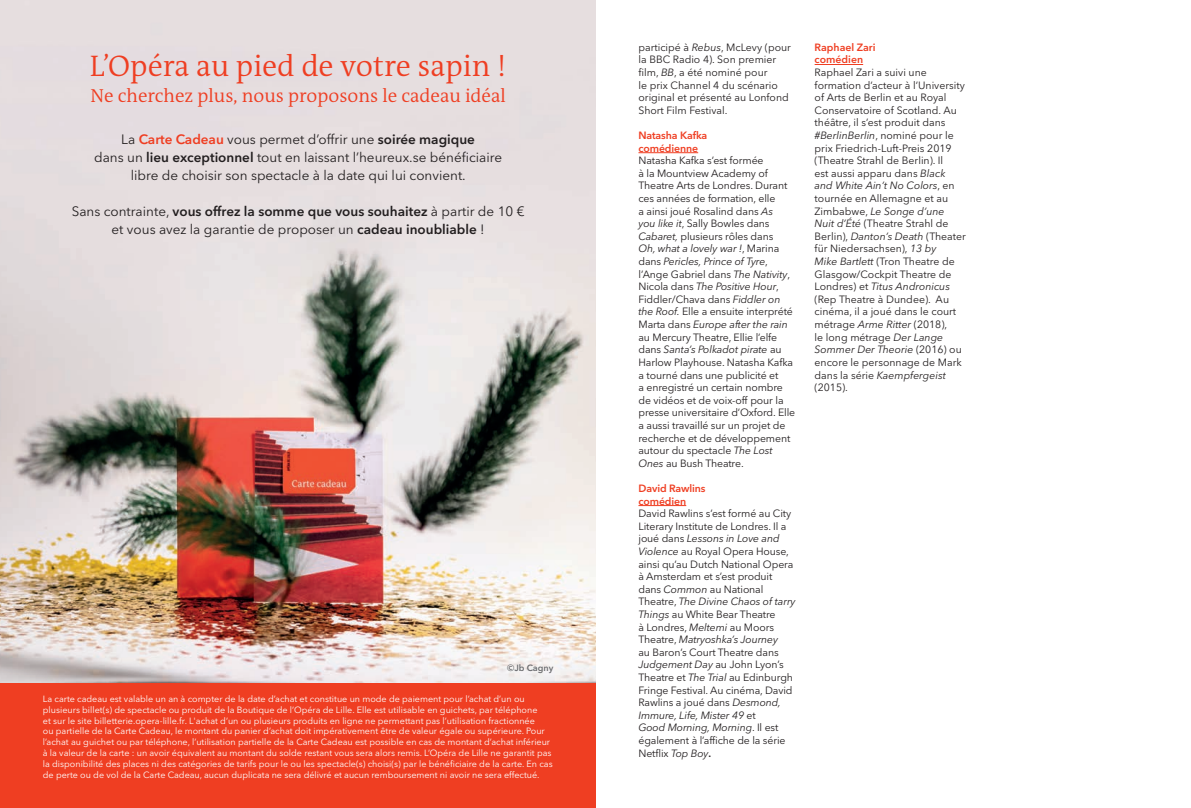
<style>
.page{position:relative;width:1191px;height:808px;background:#fff}
.page>*{position:absolute;margin:0;border:0;box-sizing:border-box;transform-origin:0 0}
.t1{font:300 30px "The Antiqua B W4";color:#ef3e22}
.t2{font:300 18.9px "The Antiqua B W4";color:#ef3e22}
.t3{font:13.5px/18px "Avenir Next LT Pro";color:#231f20;text-align:center}
.t4{font:10.5px/12.6px "Avenir Next LT Pro";letter-spacing:-.01em;color:#231f20}
.t5{font:600 10.5px/12.6px "Avenir Next LT Pro";letter-spacing:-.01em;color:#ef3e22}
.t6{font:9px/10.8px "Avenir Next LT Pro";color:#fff}
.t7{font:600 9px "Avenir Next LT Pro";color:#6c6d70}
.s1{font-weight:600;color:#ef3e22}
.s2{font-weight:600}
.s3{font-style:italic}
</style>
<div class="page">
<hr style="left:638px;top:152px;width:60px;height:1px;background:#ef3e22">
<hr style="left:638px;top:505px;width:48px;height:1px;background:#ef3e22">
<hr style="left:814px;top:64px;width:49px;height:1px;background:#ef3e22">
<div style="left:0;top:682px;width:596px;height:126px;background:#ef3e22"></div>
<img style="left:0;top:0;width:596px;height:682px">
<h1 class="t1" style="left:90px;top:47px;width:418px">L’Opéra au pied de votre sapin !</h1>
<h2 class="t2" style="left:90px;top:83px;width:417px">Ne cherchez plus, nous proposons le cadeau idéal</h2>
<p class="t3" style="left:94px;top:130px;width:409px">La <span class="s1">Carte Cadeau</span> vous permet d’offrir une <span class="s2">soirée magique<br></span>dans un <span class="s2">lieu exceptionnel</span> tout en laissant l’heureux.se bénéficiaire libre de choisir son spectacle à la date qui lui convient.</p>
<p class="t3" style="left:72px;top:202px;width:454px">Sans contrainte, <span class="s2">vous offrez la somme que vous souhaitez</span> à partir de 10 € et vous avez la garantie de proposer un <span class="s2">cadeau inoubliable</span> !</p>
<p class="t7" style="left:507px;top:663px;width:48px">©Jb Cagny</p>
<p class="t6" style="left:43px;top:693px;width:511px">La carte cadeau est valable un an à compter de la date d’achat et constitue un mode de paiement pour l’achat d’un ou plusieurs billet(s) de spectacle ou produit de la Boutique de l’Opéra de Lille. Elle est utilisable en guichets, par téléphone<br>et sur le site billetterie.opera-lille.fr. L'achat d’un ou plusieurs produits en ligne ne permettant pas l’utilisation fractionnée<br>ou partielle de la Carte Cadeau, le montant du panier d’achat doit impérativement être de valeur égale ou supérieure. Pour l’achat au guichet ou par téléphone, l’utilisation partielle de la Carte Cadeau est possible en cas de montant d’achat inférieur à la valeur de la carte : un avoir équivalent au montant du solde restant vous sera alors remis. L’Opéra de Lille ne garantit pas la disponibilité des places ni des catégories de tarifs pour le ou les spectacle(s) choisi(s) par le bénéficiaire de la carte. En cas de perte ou de vol de la Carte Cadeau, aucun duplicata ne sera délivré et aucun remboursement ni avoir ne sera effectué.</p>
<p class="t4" style="left:638px;top:41px;width:154px">participé à <span class="s3">Rebus</span>, McLevy (pour la BBC Radio 4). Son premier film, <span class="s3">BB</span>, a été nominé pour<br>le prix Channel 4 du scénario original et présenté au Lonfond<br>Short Film Festival.</p>
<p class="t5" style="left:638px;top:129px;width:70px">Natasha Kafka comédienne</p>
<p class="t4" style="left:638px;top:154px;width:158px">Natasha Kafka s’est formée<br>à la Mountview Academy of<br>Theatre Arts de Londres. Durant ces années de formation, elle<br>a ainsi joué Rosalind dans <span class="s3">As<br>you like it</span>, Sally Bowles dans<br><span class="s3">Cabaret,</span> plusieurs rôles dans<br><span class="s3">Oh, what a lovely war !</span>, Marina dans <span class="s3">Pericles, Prince of Tyre</span>, l’Ange Gabriel dans <span class="s3">The Nativity</span>,<br>Nicola dans <span class="s3">The Positive Hour</span>,<br>Fiddler/Chava dans <span class="s3">Fiddler on the Roof.</span> Elle a ensuite interprété<br>Marta dans <span class="s3">Europe after the rain </span>au Mercury Theatre, Ellie l’elfe dans <span class="s3">Santa’s Polkadot pirate</span> au<br>Harlow Playhouse. Natasha Kafka a tourné dans une publicité et<br>a enregistré un certain nombre de vidéos et de voix-off pour la presse universitaire d’Oxford. Elle a aussi travaillé sur un projet de recherche et de développement autour du spectacle <span class="s3">The Lost<br>Ones</span> au Bush Theatre.</p>
<p class="t5" style="left:638px;top:482px;width:69px">David Rawlins comédien</p>
<p class="t4" style="left:638px;top:507px;width:159px">David Rawlins s’est formé au City<br>Literary Institute de Londres. Il a joué dans <span class="s3">Lessons in Love and<br>Violence</span> au Royal Opera House, ainsi qu’au Dutch National Opera à Amsterdam et s’est produit dans <span class="s3">Common</span> au National<br>Theatre, <span class="s3">The Divine Chaos of tarry<br>Things</span> au White Bear Theatre<br>à Londres, <span class="s3">Meltemi</span> au Moors<br>Theatre, <span class="s3">Matryoshka’s Journey<br></span>au Baron’s Court Theatre dans<br><span class="s3">Judgement Day</span> au John Lyon’s<br>Theatre et <span class="s3">The Trial</span> au Edinburgh<br>Fringe Festival. Au cinéma, David<br>Rawlins a joué dans <span class="s3">Desmond,<br>Immure, Life, Mister 49</span> et<br><span class="s3">Good Morning, Morning</span>. Il est également à l’affiche de la série<br>Netflix <span class="s3">Top Boy</span><span class="s2">.</span></p>
<p class="t5" style="left:814px;top:41px;width:62px">Raphael Zari comédien</p>
<p class="t4" style="left:814px;top:66px;width:153px">Raphael Zari a suivi une formation d’acteur à l’University of Arts de Berlin et au Royal<br>Conservatoire of Scotland. Au théâtre, il s’est produit dans <span class="s3">#BerlinBerlin</span>, nominé pour le prix Friedrich-Luft-Preis 2019 (Theatre Strahl de Berlin). Il<br>est aussi apparu dans <span class="s3">Black and White Ain’t No Colors</span>, en tournée en Allemagne et au<br>Zimbabwe, <span class="s3">Le Songe d’une<br>Nuit d’Été</span> (Theatre Strahl de<br>Berlin), <span class="s3">Danton’s Death</span> (Theater für Niedersachsen), <span class="s3">13 by<br>Mike Bartlett</span> (Tron Theatre de<br>Glasgow/Cockpit Theatre de<br>Londres) et <span class="s3">Titus Andronicus </span>(Rep Theatre à Dundee). Au cinéma, il a joué dans le court métrage <span class="s3">Arme Ritter</span> (2018),<br>le long métrage <span class="s3">Der Lange<br>Sommer Der Theorie</span> (2016) ou encore le personnage de Mark dans la série <span class="s3">Kaempfergeist </span>(2015).</p>
</div>
